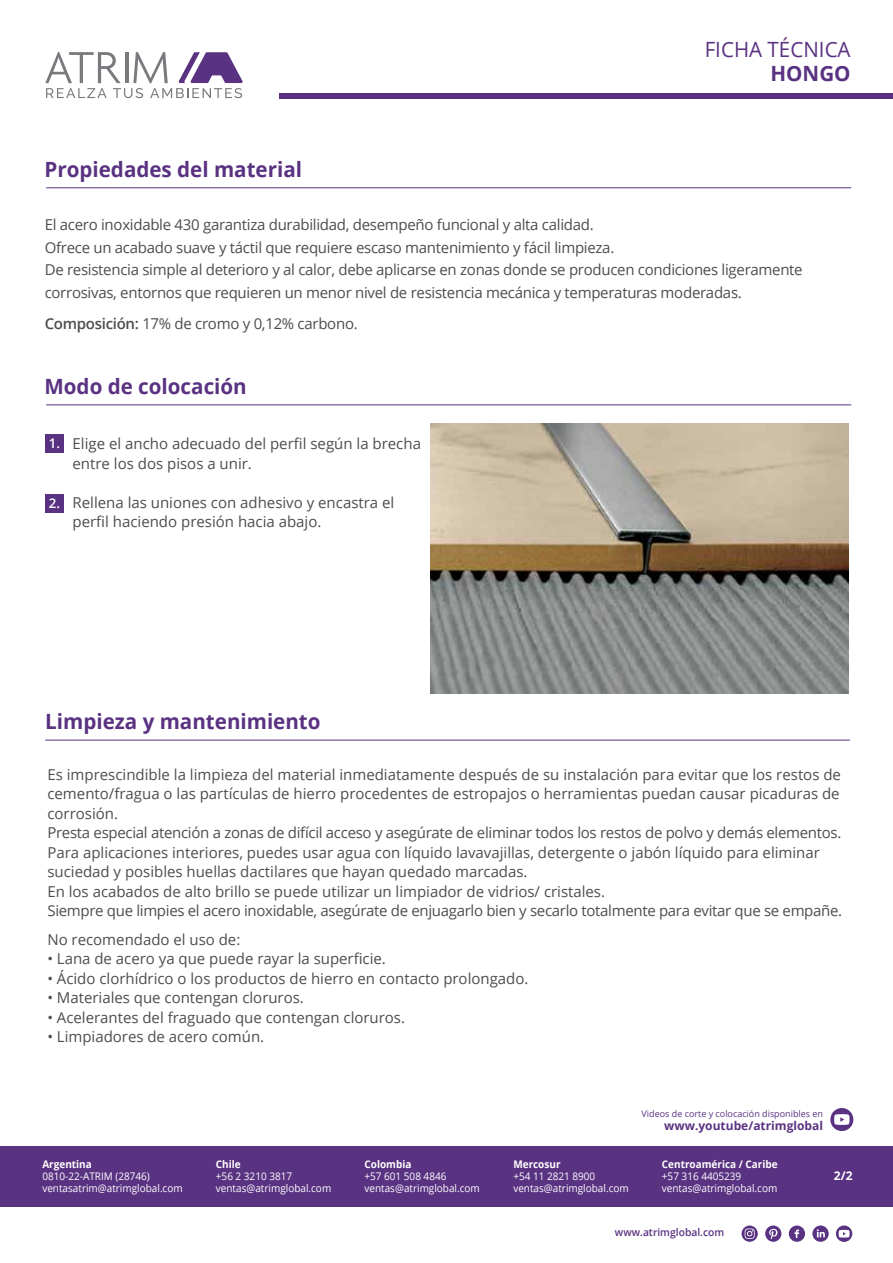
<style>
.page{position:relative;width:893px;height:1263px;background:#fff}
.page>*{position:absolute;margin:0;border:0;box-sizing:border-box;transform-origin:0 0}
.t1{font:700 21px "Open Sans";color:#5a3282}
.t2{font:21px "Open Sans";color:#5a3282}
.t3{font:15px/19.5px "Open Sans";color:#4d4d4f}
.t4{font:15px/22.5px "Open Sans";letter-spacing:-.02em;color:#4d4d4f}
.t5{font:600 13.35px "Open Sans";color:#fff}
.t6{font:700 12px "Open Sans";color:#5a3282}
.t7{font:700 12px "Open Sans";color:#fff}
.t8{font:10.5px/12px "Open Sans";color:#fff;scale:.95 1}
.t9{font:700 10.5px "Open Sans";color:#fff;scale:.95 1}
.t10{font:600 10.5px "Open Sans";color:#5a3282}
.t11{font:9px "Open Sans";color:#5a3282}
.s1{font-weight:600}
</style>
<div class="page">
<hr style="left:45px;top:740px;width:805px;height:1px;background:#5a3282">
<hr style="left:46px;top:187px;width:805px;height:1px;background:#5a3282">
<hr style="left:46px;top:404px;width:805px;height:1px;background:#5a3282">
<svg style="left:45px;top:52px;width:198px;height:46px"></svg>
<div style="left:279px;top:93px;width:614px;height:5px;background:#5b2d81"></div>
<img style="left:431px;top:424px;width:418px;height:270px">
<div style="left:45px;top:435px;width:18px;height:18px;background:#5a3282"></div>
<div style="left:45px;top:494px;width:18px;height:18px;background:#5a3282"></div>
<div style="left:0;top:1146px;width:893px;height:60px;background:#5a3282"></div>
<svg style="left:812px;top:1225px;width:17px;height:17px"></svg>
<svg style="left:789px;top:1225px;width:16px;height:17px"></svg>
<svg style="left:765px;top:1225px;width:16px;height:17px"></svg>
<svg style="left:741px;top:1225px;width:17px;height:17px"></svg>
<svg style="left:836px;top:1225px;width:16px;height:17px"></svg>
<svg style="left:830px;top:1108px;width:23px;height:23px"></svg>
<h1 class="t2" style="left:705px;top:35px;width:147px">FICHA TÉCNICA</h1>
<h1 class="t1" style="left:770px;top:59px;width:82px">HONGO</h1>
<h1 class="t1" style="left:45px;top:154px;width:259px">Propiedades del material</h1>
<p class="t4" style="left:45px;top:213px;width:759px">El acero inoxidable 430 garantiza durabilidad, desempeño funcional y alta calidad.<br>Ofrece un acabado suave y táctil que requiere escaso mantenimiento y fácil limpieza.<br>De resistencia simple al deterioro y al calor, debe aplicarse en zonas donde se producen condiciones ligeramente corrosivas, entornos que requieren un menor nivel de resistencia mecánica y temperaturas moderadas.</p>
<p class="t4" style="left:45px;top:312px;width:315px"><span class="s1">Composición:</span> 17% de cromo y 0,12% carbono.</p>
<h1 class="t1" style="left:45px;top:371px;width:204px">Modo de colocación</h1>
<p class="t5" style="left:49px;top:434px;width:13px">1.</p>
<p class="t5" style="left:49px;top:494px;width:13px">2.</p>
<p class="t3" style="left:73px;top:434px;width:350px">Elige el ancho adecuado del perfil según la brecha entre los dos pisos a unir.</p>
<p class="t3" style="left:73px;top:492px;width:323px">Rellena las uniones con adhesivo y encastra el perfil haciendo presión hacia abajo.</p>
<h1 class="t1" style="left:45px;top:707px;width:277px">Limpieza y mantenimiento</h1>
<p class="t3" style="left:47px;top:764px;width:796px">Es imprescindible la limpieza del material inmediatamente después de su instalación para evitar que los restos de cemento/fragua o las partículas de hierro procedentes de estropajos o herramientas puedan causar picaduras de corrosión.<br>Presta especial atención a zonas de difícil acceso y asegúrate de eliminar todos los restos de polvo y demás elementos.<br>Para aplicaciones interiores, puedes usar agua con líquido lavavajillas, detergente o jabón líquido para eliminar suciedad y posibles huellas dactilares que hayan quedado marcadas.<br>En los acabados de alto brillo se puede utilizar un limpiador de vidrios/ cristales.<br>Siempre que limpies el acero inoxidable, asegúrate de enjuagarlo bien y secarlo totalmente para evitar que se empañe.</p>
<p class="t3" style="left:47px;top:929px;width:194px">No recomendado el uso de:</p>
<p class="t3" style="left:47px;top:949px;width:340px">• Lana de acero ya que puede rayar la superficie.</p>
<p class="t3" style="left:47px;top:968px;width:482px">• Ácido clorhídrico o los productos de hierro en contacto prolongado.</p>
<p class="t3" style="left:47px;top:988px;width:258px">• Materiales que contengan cloruros.</p>
<p class="t3" style="left:47px;top:1007px;width:359px">• Acelerantes del fraguado que contengan cloruros.</p>
<p class="t3" style="left:47px;top:1027px;width:218px">• Limpiadores de acero común.</p>
<p class="t9" style="left:42px;top:1156px;width:54px">Argentina</p>
<p class="t8" style="left:42px;top:1169px;width:149px">0810-22-ATRIM (28746) ventasatrim@atrimglobal.com</p>
<p class="t9" style="left:216px;top:1156px;width:28px">Chile</p>
<p class="t8" style="left:216px;top:1169px;width:123px">+56 2 3210 3817 ventas@atrimglobal.com</p>
<p class="t9" style="left:364px;top:1156px;width:51px">Colombia</p>
<p class="t8" style="left:364px;top:1169px;width:123px">+57 601 508 4846 ventas@atrimglobal.com</p>
<p class="t11" style="left:642px;top:1107px;width:183px">Videos de corte y colocación disponibles en</p>
<p class="t6" style="left:664px;top:1117px;width:160px">www.youtube/atrimglobal</p>
<p class="t9" style="left:662px;top:1156px;width:123px">Centroamérica / Caribe</p>
<p class="t8" style="left:662px;top:1169px;width:123px">+57 316 4405239 ventas@atrimglobal.com</p>
<p class="t10" style="left:615px;top:1225px;width:111px">www.atrimglobal.com</p>
<p class="t9" style="left:513px;top:1156px;width:51px">Mercosur</p>
<p class="t8" style="left:513px;top:1169px;width:123px">+54 11 2821 8900 ventas@atrimglobal.com</p>
<p class="t7" style="left:834px;top:1167px;width:20px">2/2</p>
</div>
